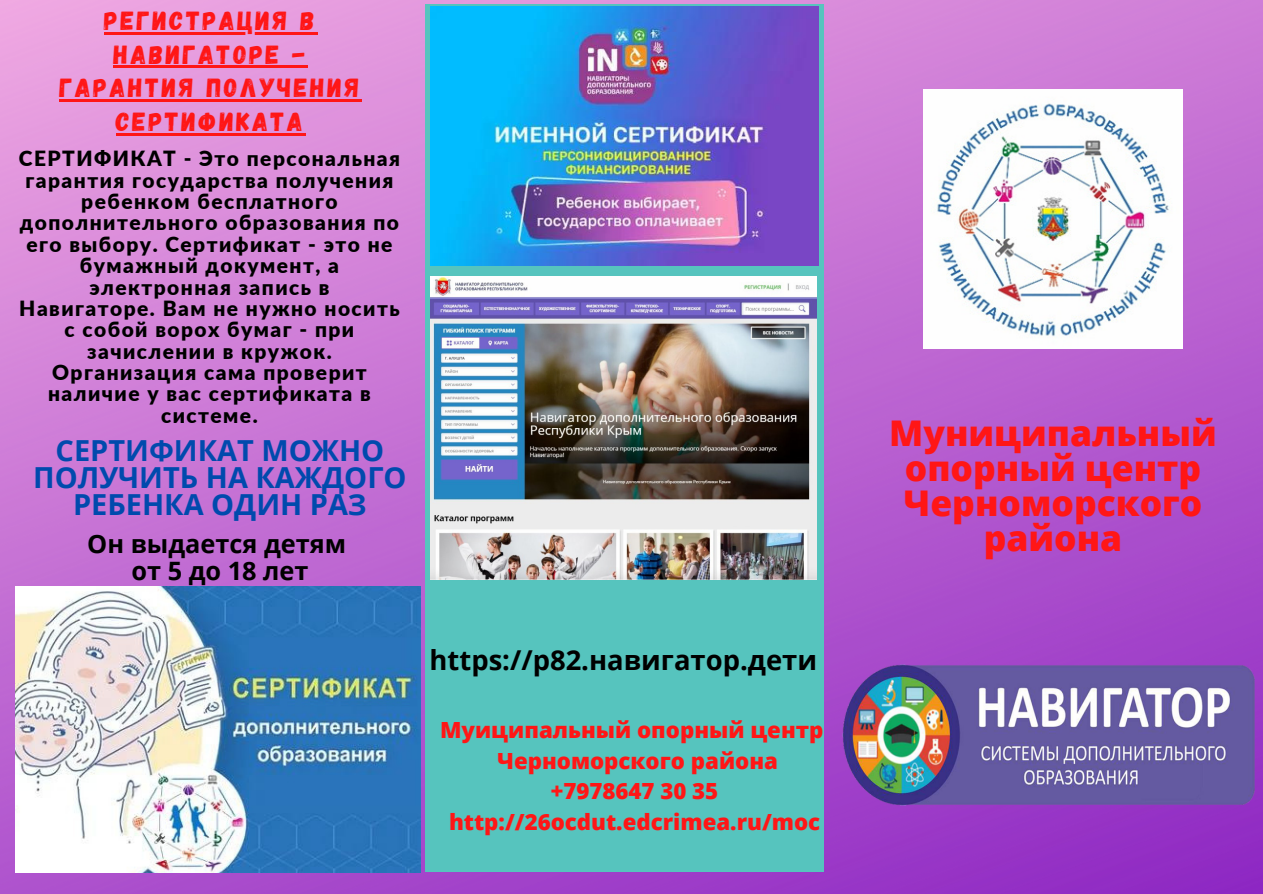
<style>
.page{position:relative;width:1263px;height:894px;background:#fff}
.page>*{position:absolute;margin:0;border:0;box-sizing:border-box;transform-origin:0 0}
.t1{font:800 35.4px/34.8px "Open Sans";color:#ff1616;text-align:center}
.t2{font:700 28.95px/27px "Open Sans";color:#004aad;text-align:center}
.t3{font:700 27.45px "Open Sans";color:#000}
.t4{font:26.1px/33.8px "Gagalin";letter-spacing:.1em;color:#ff1616;text-align:center}
.t5{font:700 25.35px "Open Sans";color:#000}
.t6{font:800 22.2px "Open Sans";color:#ff1616}
.t7{font:900 20.85px/21.3px "Lato";letter-spacing:.07em;color:#000;text-align:center}
</style>
<div class="page">
<img style="left:0;top:0;width:1263px;height:893px">
<div style="left:426px;top:4px;width:398px;height:867px;background:#56c4be"></div>
<img style="left:15px;top:586px;width:405px;height:286px">
<img style="left:430px;top:7px;width:388px;height:259px">
<img style="left:430px;top:276px;width:386px;height:303px">
<img style="left:923px;top:89px;width:259px;height:259px">
<img style="left:829px;top:643px;width:434px;height:250px">
<hr style="left:104px;top:32px;width:213px;height:2px;background:#ff1616">
<hr style="left:114px;top:66px;width:194px;height:2px;background:#ff1616">
<hr style="left:59px;top:100px;width:303px;height:2px;background:#ff1616">
<hr style="left:116px;top:133px;width:190px;height:3px;background:#ff1616">
<p class="t4" style="left:59px;top:2px;width:301px">РЕГИСТРАЦИЯ В<br>НАВИГАТОРЕ -<br>ГАРАНТИЯ ПОЛУЧЕНИЯ<br>СЕРТИФИКАТА</p>
<p class="t7" style="left:19px;top:147px;width:383px">СЕРТИФИКАТ - Это персональная гарантия государства получения ребенком бесплатного дополнительного образования по его выбору. Сертификат - это не бумажный документ, а электронная запись в<br>Навигаторе. Вам не нужно носить с собой ворох бумаг - при зачислении в кружок.<br>Организация сама проверит наличие у вас сертификата в системе.</p>
<p class="t2" style="left:33px;top:436px;width:375px">СЕРТИФИКАТ МОЖНО<br>ПОЛУЧИТЬ НА КАЖДОГО<br>РЕБЕНКА ОДИН РАЗ</p>
<p class="t5" style="left:87px;top:526px;width:260px">Он выдается детям</p>
<p class="t5" style="left:131px;top:553px;width:179px">от 5 до 18 лет</p>
<p class="t3" style="left:430px;top:640px;width:389px">https://р82.навигатор.дети</p>
<p class="t6" style="left:440px;top:714px;width:385px">Муиципальный опорный центр</p>
<p class="t6" style="left:497px;top:744px;width:282px">Черноморского района</p>
<p class="t6" style="left:551px;top:775px;width:169px">+7978647 30 35</p>
<p class="t6" style="left:449px;top:805px;width:373px">http://26ocdut.edcrimea.ru/moc</p>
<p class="t1" style="left:889px;top:415px;width:329px">Муниципальный опорный центр<br>Черноморского района</p>
</div>
